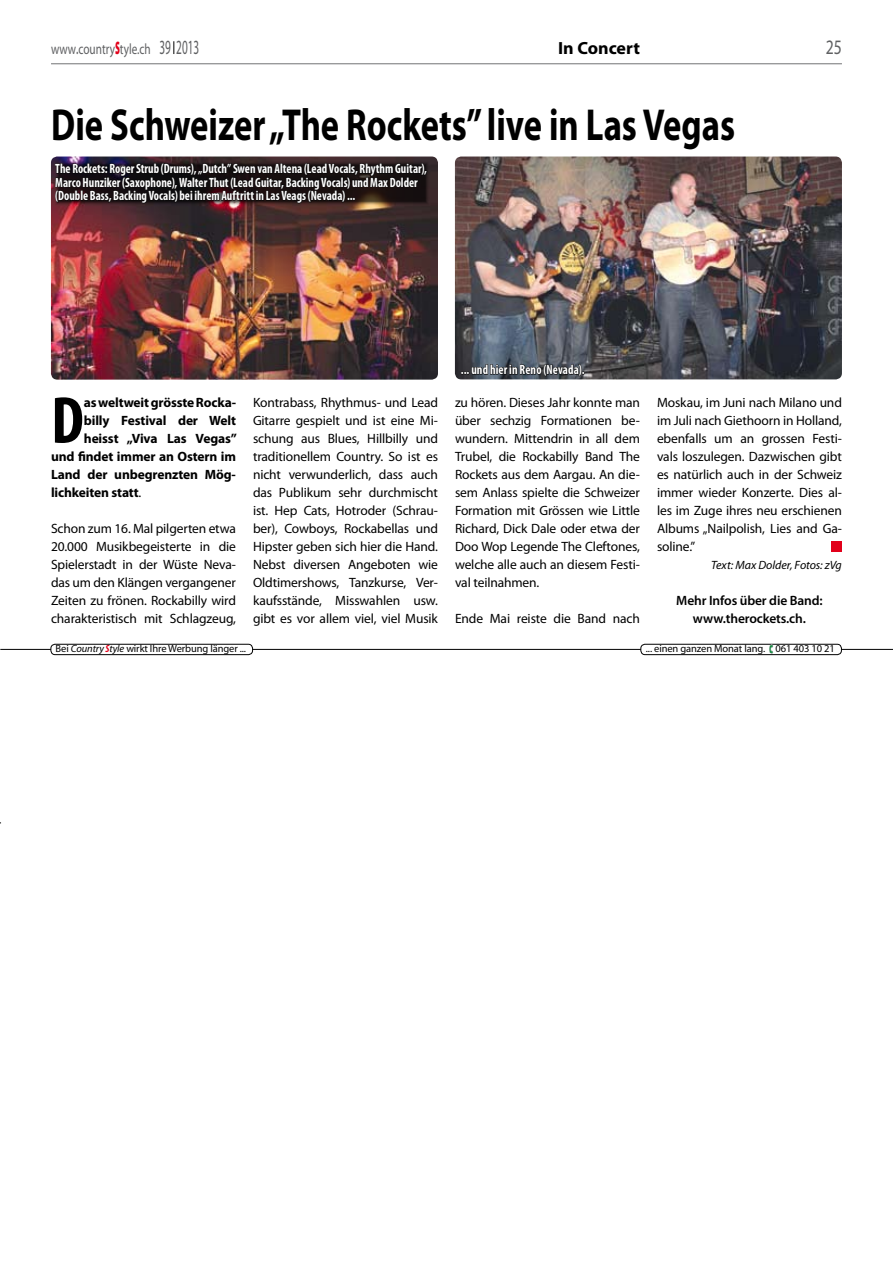
<style>
.page{position:relative;width:893px;height:1263px;background:#fff}
.page>*{position:absolute;margin:0;border:0;box-sizing:border-box;transform-origin:0 0}
.t1{font:700 condensed 66.9px "Myriad Pro";color:#000}
.t2{font:700 45px "Myriad Pro";color:#000;scale:.77 1}
.t3{font:20.55px "Myriad Pro";color:#5f6062;scale:.77 1}
.t4{font:20.25px "Myriad Pro";color:#5f6062;scale:.56 1}
.t5{font:700 17.7px "Myriad Pro";color:#000}
.t6{font:15px "Myriad Pro";color:#5f6062;scale:.75 1}
.t7{font:13.5px/18px "Myriad Pro";letter-spacing:-.01em;color:#000;text-align:justify}
.t8{font:700 condensed 13.5px/13.5px "Myriad Pro";color:#fff;scale:.9 1}
.t9{font:700 13.5px "Myriad Pro";letter-spacing:-.01em;color:#000}
.t10{font:600 13.5px/18px "Myriad Pro";letter-spacing:-.01em;color:#000;text-align:center}
.t11{font:italic 12px "Myriad Pro";color:#000}
.t12{font:10.5px "Myriad Pro";letter-spacing:-.01em;color:#000}
.s1{font-size:20.25px}
.s2{font-weight:700;font-size:24.9px;color:#e2001a}
.s3{font-weight:400}
.s4{font-style:italic}
.s5{font-weight:700;font-style:italic;font-stretch:condensed;color:#e2001a}
</style>
<div class="page">
<hr style="left:51px;top:63px;width:791px;height:1px;background:#727375">
<svg style="left:174px;top:41px;width:1px;height:13px"></svg>
<svg style="left:587px;top:156px;width:149px;height:1px"></svg>
<img style="left:455px;top:157px;width:387px;height:222px">
<img style="left:51px;top:159px;width:387px;height:221px">
<hr style="left:0;top:649px;width:893px;height:1px;background:#000">
<div style="left:51px;top:644px;width:202px;height:11px;background:#fff;border-radius:4px"></div>
<div style="left:51px;top:644px;width:202px;height:11px;border:1px solid #000;border-radius:4px"></div>
<div style="left:641px;top:644px;width:200px;height:11px;background:#fff;border-radius:4px"></div>
<div style="left:641px;top:644px;width:201px;height:11px;border:1px solid #000;border-radius:4px"></div>
<svg style="left:461px;top:360px;width:124px;height:20px"></svg>
<div style="left:832px;top:541px;width:10px;height:10px;background:#e2001a"></div>
<svg style="left:52px;top:156px;width:431px;height:57px"></svg>
<svg style="left:769px;top:644px;width:5px;height:10px"></svg>
<p class="t6" style="left:51px;top:40px;width:134px">www<span class="s1">.</span>country<span class="s2">s</span>tyle.ch</p>
<h3 class="t4" style="left:159px;top:35px;width:73px">39 2013</h3>
<h3 class="t3" style="left:826px;top:34px;width:22px">25</h3>
<h3 class="t5" style="left:558px;top:36px;width:83px">In Concert</h3>
<h2 class="t2" style="left:51px;top:96px;width:890px">Die Schweizer „The Rockets” live in Las Vegas</h2>
<p class="t8" style="left:55px;top:162px;width:415px">The Rockets: Roger Strub (Drums), „Dutch” Swen van Altena (Lead Vocals, Rhythm Guitar),<br>Marco Hunziker (Saxophone), Walter Thut (Lead Guitar, Backing Vocals) und Max Dolder (Double Bass, Backing Vocals) bei ihrem Auftritt in Las Veags (Nevada) ...</p>
<h1 class="t1" style="left:51px;top:379px;width:34px">D</h1>
<p class="t9" style="left:84px;top:393px;width:154px">as weltweit grösste Rocka-</p>
<p class="t9" style="left:84px;top:411px;width:154px">billy Festival der Welt</p>
<p class="t9" style="left:84px;top:429px;width:155px">heisst „Viva Las Vegas”</p>
<p class="t9" style="left:51px;top:447px;width:186px">und findet immer an Ostern im</p>
<p class="t9" style="left:51px;top:465px;width:186px">Land der unbegrenzten Mög-</p>
<p class="t9" style="left:51px;top:483px;width:92px">lichkeiten statt<span class="s3">.</span></p>
<p class="t7" style="left:51px;top:519px;width:186px">Schon zum 16. Mal pilgerten etwa 20.000 Musikbegeisterte in die Spielerstadt in der Wüste Neva&shy;das um den Klängen vergangener Zeiten zu frönen. Rockabilly wird charakteristisch mit Schlagzeug,</p>
<p class="t8" style="left:461px;top:363px;width:139px">... und hier in Reno (Nevada).</p>
<p class="t7" style="left:253px;top:393px;width:186px">Kontrabass, Rhythmus- und Lead Gitarre gespielt und ist eine Mi&shy;schung aus Blues, Hillbilly und traditionellem Country. So ist es nicht verwunderlich, dass auch das Publikum sehr durchmischt ist. Hep Cats, Hotroder (Schrau&shy;ber), Cowboys, Rockabellas und Hipster geben sich hier die Hand.<br>Nebst diversen Angeboten wie Oldtimershows, Tanzkurse, Ver&shy;kaufsstände, Misswahlen usw. gibt es vor allem viel, viel Musik</p>
<p class="t7" style="left:455px;top:393px;width:186px">zu hören. Dieses Jahr konnte man über sechzig Formationen be&shy;wundern. Mittendrin in all dem Trubel, die Rockabilly Band The Rockets aus dem Aargau. An die&shy;sem Anlass spielte die Schweizer Formation mit Grössen wie Little Richard, Dick Dale oder etwa der Doo Wop Legende The Cleftones, welche alle auch an diesem Festi&shy;val teilnahmen.</p>
<p class="t7" style="left:455px;top:609px;width:186px">Ende Mai reiste die Band nach</p>
<p class="t7" style="left:657px;top:393px;width:186px">Moskau, im Juni nach Milano und im Juli nach Giethoorn in Holland, ebenfalls um an grossen Festi&shy;vals loszulegen. Dazwischen gibt es natürlich auch in der Schweiz immer wieder Konzerte. Dies al&shy;les im Zuge ihres neu erschienen Albums „Nailpolish, Lies and Ga&shy;soline.”</p>
<p class="t11" style="left:711px;top:557px;width:132px">Text: Max Dolder, Fotos: zVg</p>
<p class="t10" style="left:676px;top:591px;width:148px">Mehr Infos über die Band: www.therockets.ch.</p>
<p class="t12" style="left:56px;top:642px;width:192px">Bei <span class="s4">Country</span> <span class="s5">S</span><span class="s4">tyle</span> wirkt Ihre Werbung länger ...</p>
<p class="t12" style="left:646px;top:642px;width:190px">... einen ganzen Monat lang. 061 403 10 21</p>
</div>
